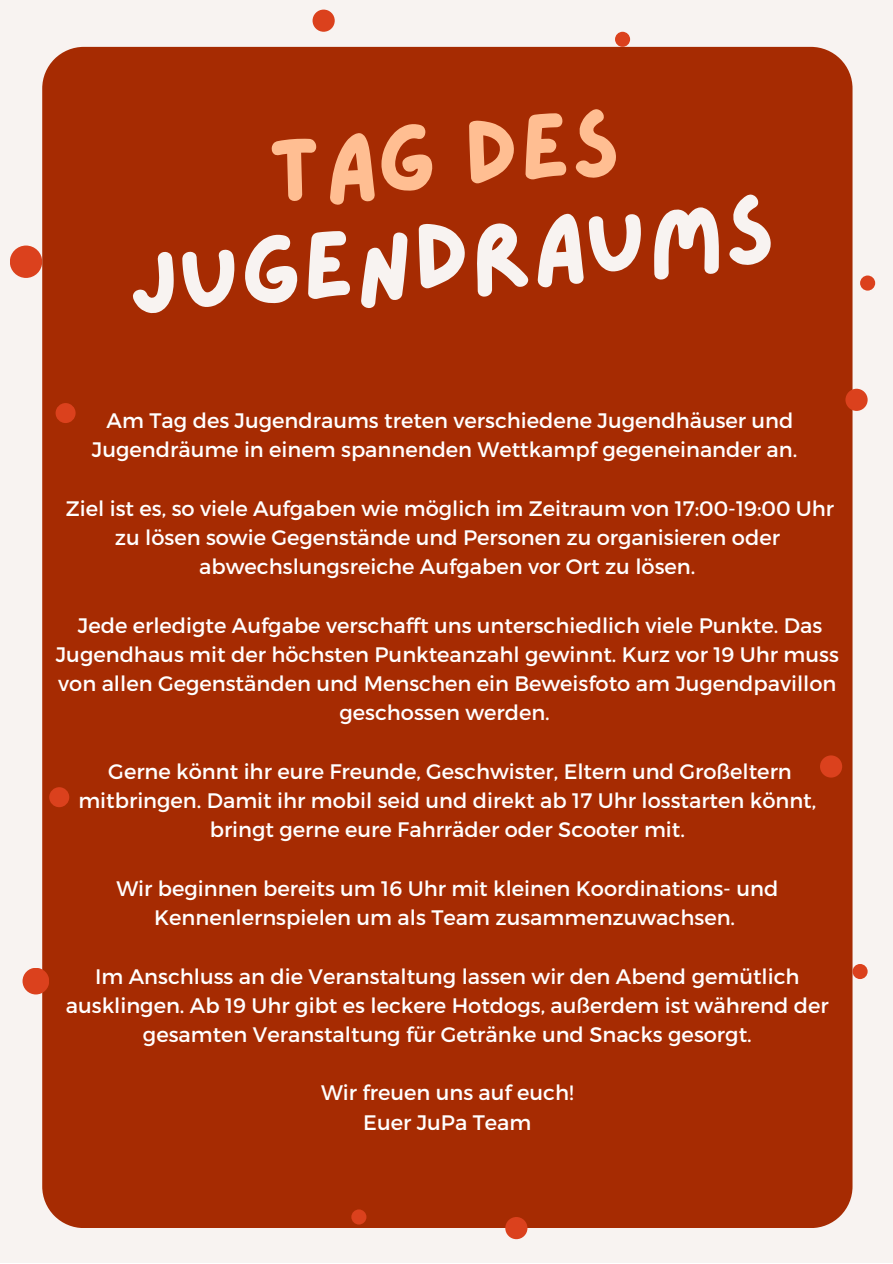
<style>
.page{position:relative;width:893px;height:1264px;background:#fff}
.page>*{position:absolute;margin:0;border:0;box-sizing:border-box;transform-origin:0 0}
.t1{font:95.85px "Lazydog";color:#f8f3f1}
.t2{font:93.45px "Lazydog";color:#ffbe92}
.t3{font:21px/29.2px "Montserrat";color:#fff;text-align:center}
</style>
<div class="page">
<div style="left:0;top:0;width:892px;height:1262px;background:#f8f3f1"></div>
<div style="left:42px;top:47px;width:810px;height:1180px;background:#a62b02"></div>
<div style="left:23px;top:967px;width:26px;height:27px;background:#db411d;border-radius:50%"></div>
<div style="left:56px;top:403px;width:20px;height:20px;background:#db411d;border-radius:50%"></div>
<div style="left:10px;top:245px;width:32px;height:33px;background:#db411d;border-radius:50%"></div>
<div style="left:312px;top:10px;width:23px;height:22px;background:#db411d;border-radius:50%"></div>
<div style="left:615px;top:32px;width:15px;height:15px;background:#db411d;border-radius:50%"></div>
<div style="left:860px;top:275px;width:15px;height:15px;background:#db411d;border-radius:50%"></div>
<div style="left:845px;top:389px;width:22px;height:22px;background:#db411d;border-radius:50%"></div>
<div style="left:819px;top:755px;width:23px;height:22px;background:#db411d;border-radius:50%"></div>
<div style="left:852px;top:963px;width:15px;height:16px;background:#db411d;border-radius:50%"></div>
<div style="left:505px;top:1216px;width:22px;height:23px;background:#db411d;border-radius:50%"></div>
<div style="left:351px;top:1209px;width:15px;height:15px;background:#db411d;border-radius:50%"></div>
<div style="left:49px;top:787px;width:20px;height:20px;background:#db411d;border-radius:50%"></div>
<p class="t2" style="left:265px;top:127px;width:353px;rotate:-5deg">TAG DES</p>
<p class="t1" style="left:123px;top:238px;width:651px;rotate:-5deg">JUGENDRAUMS</p>
<p class="t3" style="left:92px;top:405px;width:706px">Am Tag des Jugendraums treten verschiedene Jugendhäuser und<br>Jugendräume in einem spannenden Wettkampf gegeneinander an.</p>
<p class="t3" style="left:66px;top:492px;width:769px">Ziel ist es, so viele Aufgaben wie möglich im Zeitraum von 17:00-19:00 Uhr zu lösen sowie Gegenstände und Personen zu organisieren oder abwechslungsreiche Aufgaben vor Ort zu lösen.</p>
<p class="t3" style="left:56px;top:609px;width:784px">Jede erledigte Aufgabe verschafft uns unterschiedlich viele Punkte. Das Jugendhaus mit der höchsten Punkteanzahl gewinnt. Kurz vor 19 Uhr muss von allen Gegenständen und Menschen ein Beweisfoto am Jugendpavillon geschossen werden.</p>
<p class="t3" style="left:78px;top:755px;width:739px">Gerne könnt ihr eure Freunde, Geschwister, Eltern und Großeltern mitbringen. Damit ihr mobil seid und direkt ab 17 Uhr losstarten könnt, bringt gerne eure Fahrräder oder Scooter mit.</p>
<p class="t3" style="left:116px;top:872px;width:663px">Wir beginnen bereits um 16 Uhr mit kleinen Koordinations- und<br>Kennenlernspielen um als Team zusammenzuwachsen.</p>
<p class="t3" style="left:66px;top:960px;width:764px">Im Anschluss an die Veranstaltung lassen wir den Abend gemütlich ausklingen. Ab 19 Uhr gibt es leckere Hotdogs, außerdem ist während der gesamten Veranstaltung für Getränke und Snacks gesorgt.</p>
<p class="t3" style="left:321px;top:1077px;width:254px">Wir freuen uns auf euch!</p>
<p class="t3" style="left:363px;top:1106px;width:170px">Euer JuPa Team</p>
</div>
